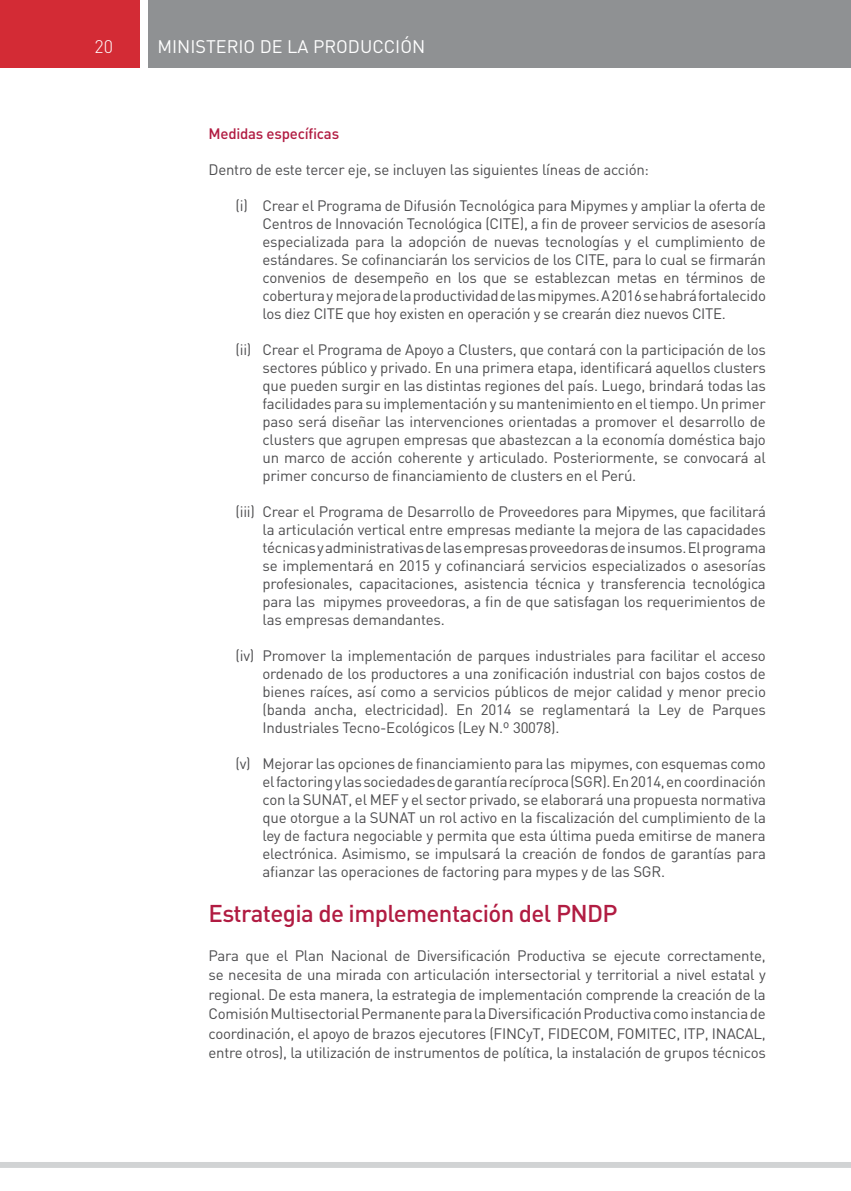
<style>
.page{position:relative;width:851px;height:1191px;background:#fff}
.page>*{position:absolute;margin:0;border:0;box-sizing:border-box;transform-origin:0 0}
.t1{font:500 24px "DIN Pro";letter-spacing:-.025em;color:#b11c42}
.t2{font:18px "DIN Pro";color:#fff}
.t3{font:300 18px "DIN Pro";color:#fff}
.t4{font:15px/18px "DIN Pro";letter-spacing:-.015em;color:#4d4d4f;text-align:justify}
.t5{font:500 15px "DIN Pro";letter-spacing:-.015em;color:#b11c42}
</style>
<div class="page">
<div style="left:149px;top:0;width:701px;height:68px;background:#8f9193"></div>
<div style="left:0;top:0;width:140px;height:68px;background:#d32b35"></div>
<div style="left:0;top:1162px;width:850px;height:6px;background:#d1d3d4"></div>
<p class="t3" style="left:94px;top:34px;width:20px">20</p>
<p class="t2" style="left:157px;top:34px;width:269px">MINISTERIO DE LA PRODUCCIÓN</p>
<p class="t5" style="left:208px;top:123px;width:132px">Medidas específicas</p>
<p class="t4" style="left:208px;top:160px;width:442px">Dentro de este tercer eje, se incluyen las siguientes líneas de acción:</p>
<p class="t4" style="left:262px;top:196px;width:505px;text-indent:-27px">(i) Crear el Programa de Difusión Tecnológica para Mipymes y ampliar la oferta de Centros de Innovación Tecnológica (CITE), a fin de proveer servicios de asesoría especializada para la adopción de nuevas tecnologías y el cumplimiento de estándares. Se cofinanciarán los servicios de los CITE, para lo cual se firmarán convenios de desempeño en los que se establezcan metas en términos de cobertura y mejora de la productividad de las mipymes. A 2016 se habrá fortalecido los diez CITE que hoy existen en operación y se crearán diez nuevos CITE.</p>
<p class="t4" style="left:262px;top:340px;width:505px;text-indent:-27px">(ii) Crear el Programa de Apoyo a Clusters, que contará con la participación de los sectores público y privado. En una primera etapa, identificará aquellos clusters que pueden surgir en las distintas regiones del país. Luego, brindará todas las facilidades para su implementación y su mantenimiento en el tiempo. Un primer paso será diseñar las intervenciones orientadas a promover el desarrollo de clusters que agrupen empresas que abastezcan a la economía doméstica bajo un marco de acción coherente y articulado. Posteriormente, se convocará al primer concurso de financiamiento de clusters en el Perú.</p>
<p class="t4" style="left:262px;top:502px;width:505px;text-indent:-27px">(iii) Crear el Programa de Desarrollo de Proveedores para Mipymes, que facilitará la articulación vertical entre empresas mediante la mejora de las capacidades técnicas y administrativas de las empresas proveedoras de insumos. El programa se implementará en 2015 y cofinanciará servicios especializados o asesorías profesionales, capacitaciones, asistencia técnica y transferencia tecnológica para las mipymes proveedoras, a fin de que satisfagan los requerimientos de las empresas demandantes.</p>
<p class="t4" style="left:262px;top:646px;width:505px;text-indent:-27px">(iv) Promover la implementación de parques industriales para facilitar el acceso ordenado de los productores a una zonificación industrial con bajos costos de bienes raíces, así como a servicios públicos de mejor calidad y menor precio (banda ancha, electricidad). En 2014 se reglamentará la Ley de Parques Industriales Tecno-Ecológicos (Ley N.º 30078).</p>
<p class="t4" style="left:262px;top:754px;width:505px;text-indent:-27px">(v) Mejorar las opciones de financiamiento para las mipymes, con esquemas como el factoring y las sociedades de garantía recíproca (SGR). En 2014, en coordinación con la SUNAT, el MEF y el sector privado, se elaborará una propuesta normativa que otorgue a la SUNAT un rol activo en la fiscalización del cumplimiento de la ley de factura negociable y permita que esta última pueda emitirse de manera electrónica. Asimismo, se impulsará la creación de fondos de garantías para afianzar las operaciones de factoring para mypes y de las SGR.</p>
<h1 class="t1" style="left:208px;top:896px;width:410px">Estrategia de implementación del PN DP</h1>
<p class="t4" style="left:208px;top:945px;width:559px;line-height:19.5px">Para que el Plan Nacional de Diversificación Productiva se ejecute correctamente, se necesita de una mirada con articulación intersectorial y territorial a nivel estatal y regional. De esta manera, la estrategia de implementación comprende la creación de la Comisión Multisectorial Permanente para la Diversificación Productiva como instancia de coordinación, el apoyo de brazos ejecutores (FINCyT, FIDECOM, FOMITEC, ITP, INACAL, entre otros), la utilización de instrumentos de política, la instalación de grupos técnicos</p>
</div>
